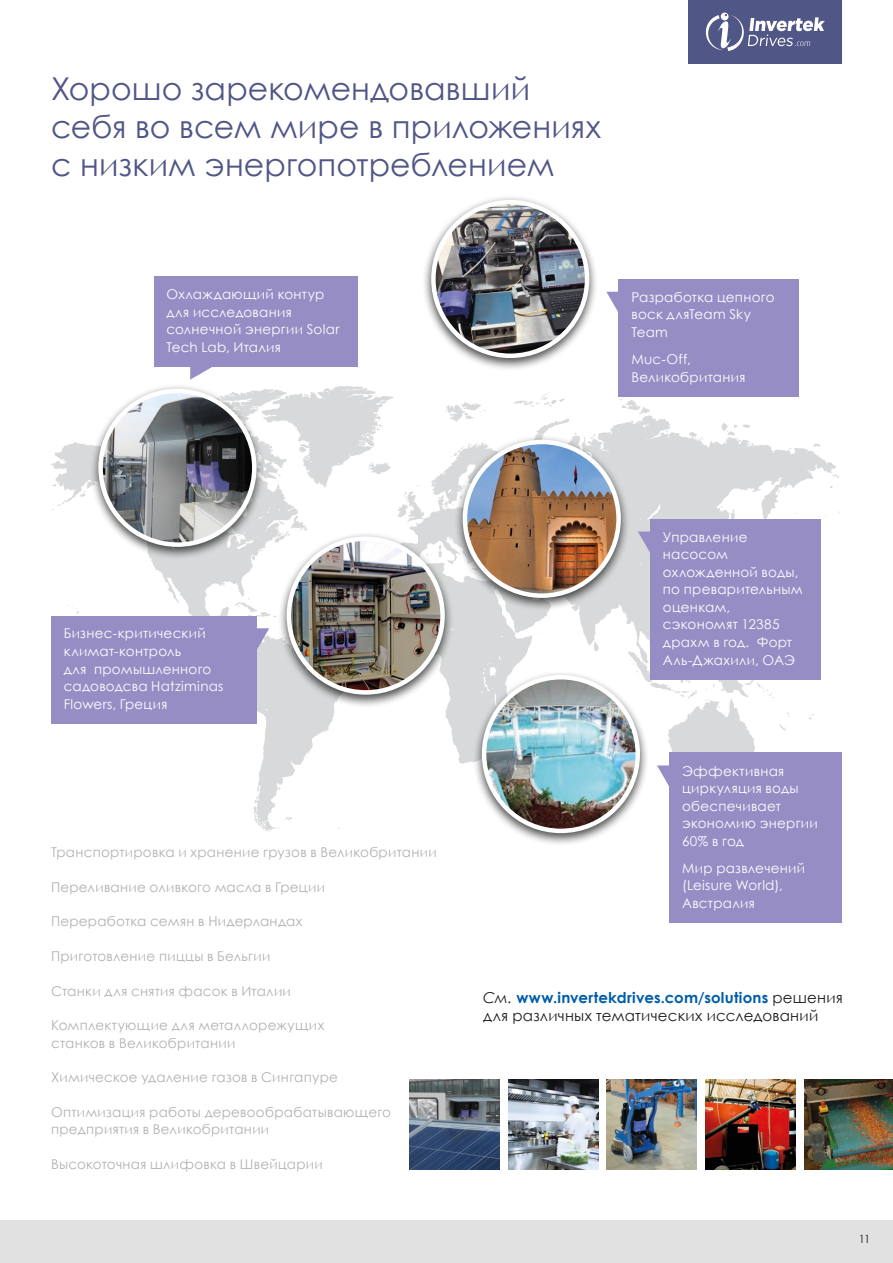
<style>
.page{position:relative;width:893px;height:1263px;background:#fff}
.page>*{position:absolute;margin:0;border:0;box-sizing:border-box;transform-origin:0 0}
.t1{font:31.5px/37.8px "Century Gothic";color:#505686}
.BODY{font:15px/18px "Century Gothic";letter-spacing:.015em;color:#1d1d1b}
.Intro_Text_PLUS{font:13.5px/17.5px "Century Gothic";letter-spacing:.02em;color:#fff}
.Intro_Text_PLUS-2{font:13.5px/17.5px "Century Gothic";letter-spacing:.02em;color:#b2b2b2}
.t2{font:11.25px "Century Gothic";color:#1d1d1b}
.s1{font-style:italic}
.s2{font-weight:700;color:#005da9}
</style>
<div class="page">
<svg style="left:51px;top:386px;width:790px;height:446px"></svg>
<div style="left:278px;top:532px;width:176px;height:176px;background:#0e100f;opacity:.75"></div>
<img style="left:289px;top:539px;width:154px;height:153px;border-radius:77px">
<div style="left:287px;top:536px;width:158px;height:159px;border:4px solid #fff;border-radius:50%"></div>
<div style="left:89px;top:384px;width:176px;height:176px;background:#0e100f;opacity:.75"></div>
<img style="left:101px;top:391px;width:153px;height:154px;border-radius:77px">
<div style="left:98px;top:389px;width:159px;height:158px;border:4px solid #fff;border-radius:50%"></div>
<div style="left:473px;top:670px;width:176px;height:176px;background:#0e100f;opacity:.75"></div>
<img style="left:484px;top:677px;width:154px;height:154px;border-radius:77px">
<div style="left:482px;top:675px;width:158px;height:158px;border:4px solid #fff;border-radius:50%"></div>
<div style="left:422px;top:195px;width:176px;height:176px;background:#0e100f;opacity:.75"></div>
<img style="left:433px;top:202px;width:154px;height:153px">
<div style="left:431px;top:200px;width:158px;height:158px;border:4px solid #fff;border-radius:50%"></div>
<div style="left:454px;top:435px;width:176px;height:176px;background:#0e100f;opacity:.75"></div>
<img style="left:465px;top:442px;width:154px;height:154px;border-radius:77px">
<div style="left:463px;top:440px;width:158px;height:158px;border:4px solid #fff;border-radius:50%"></div>
<div style="left:0;top:1220px;width:893px;height:43px;background:#e1e1e1"></div>
<div style="left:689px;top:0;width:153px;height:64px;background:#505686"></div>
<svg style="left:706px;top:13px;width:119px;height:38px"></svg>
<img style="left:409px;top:1079px;width:90px;height:90px">
<img style="left:804px;top:1079px;width:89px;height:90px">
<img style="left:607px;top:1079px;width:90px;height:90px">
<img style="left:508px;top:1079px;width:90px;height:90px">
<img style="left:705px;top:1079px;width:91px;height:90px">
<div style="left:51px;top:615px;width:206px;height:108px;background:#958dc4"></div>
<svg style="left:257px;top:628px;width:12px;height:22px"></svg>
<div style="left:650px;top:519px;width:171px;height:160px;background:#958dc4"></div>
<svg style="left:638px;top:532px;width:12px;height:22px"></svg>
<div style="left:669px;top:753px;width:172px;height:170px;background:#958dc4"></div>
<svg style="left:657px;top:765px;width:12px;height:22px"></svg>
<div style="left:619px;top:279px;width:180px;height:117px;background:#958dc4"></div>
<svg style="left:606px;top:292px;width:13px;height:22px"></svg>
<div style="left:154px;top:276px;width:204px;height:91px;background:#958dc4"></div>
<svg style="left:190px;top:367px;width:22px;height:13px"></svg>
<h1 class="t1" style="left:51px;top:69px;width:551px">Хорошо зарекомендовавший себя во всем мире в приложениях с низким энергопотреблением</h1>
<p class="Intro_Text_PLUS" style="left:166px;top:285px;width:175px">Охлаждающий контур для исследования солнечной энергии Solar<br>Tech Lab, Италия</p>
<p class="Intro_Text_PLUS" style="left:631px;top:288px;width:145px">Разработка цепного воск дляTeam Sky<br>Team</p>
<p class="Intro_Text_PLUS" style="left:631px;top:350px;width:116px">Muc-Off,<br>Великобритания</p>
<p class="Intro_Text_PLUS" style="left:64px;top:625px;width:161px">Бизнес-критический климат-контроль<br>для промышленного садоводсва Hatziminas<br>Flowers, Греция</p>
<p class="Intro_Text_PLUS-2" style="left:51px;top:843px;width:387px">Транспортировка и хранение грузов в Великобритании</p>
<p class="Intro_Text_PLUS-2" style="left:51px;top:878px;width:275px">Переливание оливкого масла в Греции</p>
<p class="Intro_Text_PLUS-2" style="left:51px;top:912px;width:253px">Переработка семян в Нидерландах</p>
<p class="Intro_Text_PLUS-2" style="left:51px;top:947px;width:221px">Приготовление пиццы в Бельгии</p>
<p class="Intro_Text_PLUS-2" style="left:51px;top:982px;width:241px">Станки для снятия фасок в Италии</p>
<p class="Intro_Text_PLUS-2" style="left:51px;top:1016px;width:275px">Комплектующие для металлорежущих станков в Великобритании</p>
<p class="Intro_Text_PLUS-2" style="left:51px;top:1068px;width:288px">Химическое удаление газов в Сингапуре</p>
<p class="Intro_Text_PLUS-2" style="left:51px;top:1103px;width:342px">Оптимизация работы деревообрабатывающего предприятия в Великобритании</p>
<p class="Intro_Text_PLUS-2" style="left:51px;top:1155px;width:273px">Высокоточная шлифовка в Швейцарии</p>
<p class="Intro_Text_PLUS" style="left:663px;top:528px;width:141px">Управление насосом охложденной воды, по преварительным оценкам, сэкономят 12385 драхм в год. Форт<br>Аль-Джахили, ОАЭ</p>
<p class="Intro_Text_PLUS" style="left:682px;top:762px;width:137px">Эффективная циркуляция воды обеспечивает экономию энергии<br>60% в год</p>
<p class="Intro_Text_PLUS" style="left:682px;top:859px;width:125px">Мир развлечений (Leisure World),<br>Австралия</p>
<p class="BODY" style="left:483px;top:989px;width:361px"><span class="s1">См.</span> <span class="s2">www.invertekdrives.com/solutions</span> решения для различных тематических исследований</p>
<p class="t2" style="left:859px;top:1231px;width:13px">11</p>
</div>
